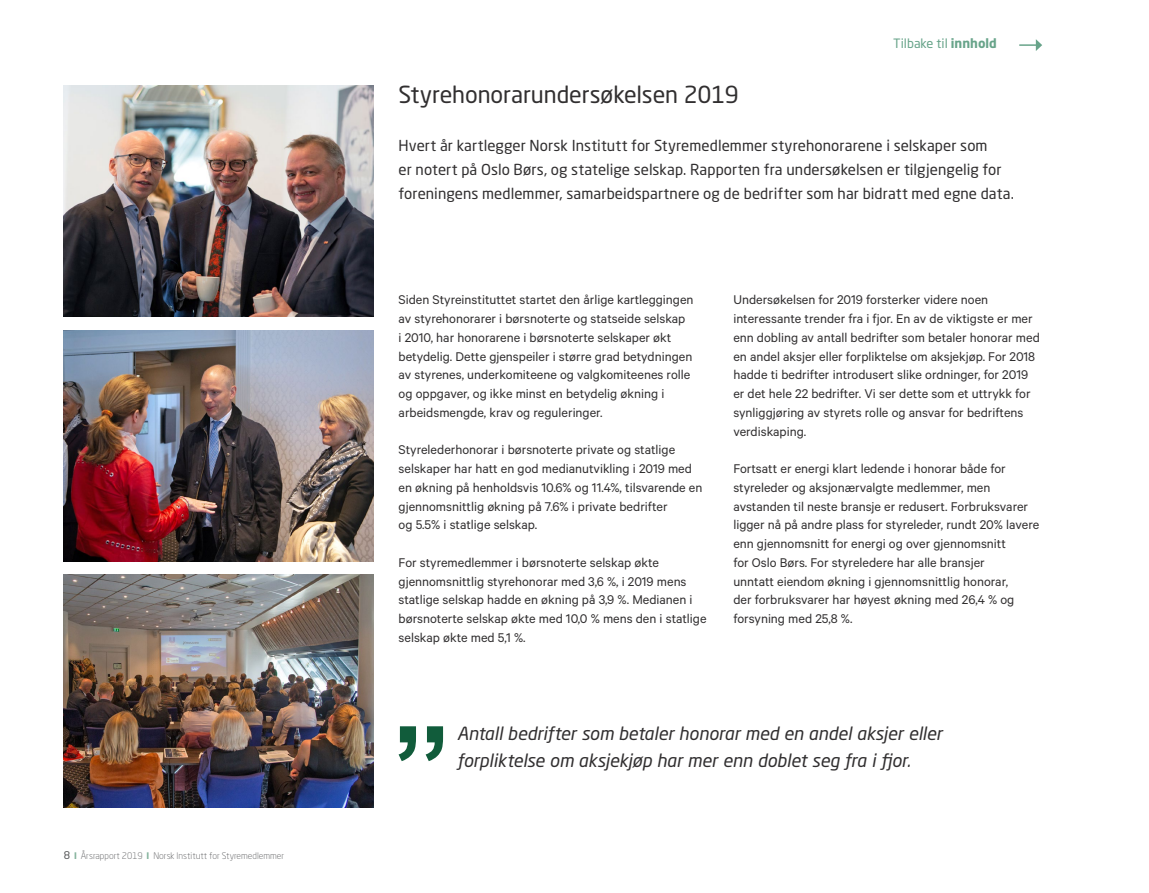
<style>
.page{position:relative;width:1149px;height:893px;background:#fff}
.page>*{position:absolute;margin:0;border:0;box-sizing:border-box;transform-origin:0 0}
.hvit_ingress_ny{font:23.25px "Neo Sans Std";letter-spacing:-.005em;color:#312f30}
.brødtekst_bruk{font:italic 18px/27px "Neo Sans Std";letter-spacing:-.005em;color:#312f30}
.Ingress_2014{font:15px/24px "Neo Sans Std";letter-spacing:.005em;color:#312f30}
.brødtekst_bruk-2{font:14.25px/18.8px "Calibre";color:#312f30}
.brødtekst_bruk-3{font:12.75px "Neo Sans Std";color:#68a48a}
.t1{font:300 9px "Neo Sans Std";color:#57585a}
.s1{font-weight:400;font-size:10.5px}
.s2{font-weight:700;color:#85b39d}
.s3{font-weight:700}
</style>
<div class="page">
<img style="left:64px;top:85px;width:309px;height:231px">
<img style="left:64px;top:330px;width:309px;height:232px">
<img style="left:64px;top:574px;width:309px;height:234px">
<svg style="left:398px;top:726px;width:45px;height:35px"></svg>
<svg style="left:1019px;top:39px;width:22px;height:12px"></svg>
<p class="t1" style="left:64px;top:850px;width:222px"><span class="s1">8</span> <span class="s2">I</span> Årsrapport 2019 <span class="s2">I</span> Norsk Institutt for Styremedlemmer</p>
<p class="brødtekst_bruk-3" style="left:893px;top:36px;width:105px">Tilbake til <span class="s3">innhold</span></p>
<p class="hvit_ingress_ny" style="left:398px;top:80px;width:342px">Styrehonorarundersøkelsen 2019</p>
<p class="Ingress_2014" style="left:398px;top:133px;width:616px">Hvert år kartlegger Norsk Institutt for Styremedlemmer styrehonorarene i selskaper som<br>er notert på Oslo Børs, og statelige selskap. Rapporten fra undersøkelsen er tilgjengelig for foreningens medlemmer, samarbeidspartnere og de bedrifter som har bidratt med egne data.</p>
<p class="brødtekst_bruk-2" style="left:398px;top:290px;width:296px">Siden Styreinstituttet startet den årlige kartleggingen av styrehonorarer i børsnoterte og statseide selskap<br>i 2010, har honorarene i børsnoterte selskaper økt betydelig. Dette gjenspeiler i større grad betydningen av styrenes, underkomiteene og valgkomiteenes rolle og oppgaver, og ikke minst en betydelig økning i arbeidsmengde, krav og reguleringer.</p>
<p class="brødtekst_bruk-2" style="left:398px;top:440px;width:305px">Styrelederhonorar i børsnoterte private og statlige selskaper har hatt en god medianutvikling i 2019 med en økning på henholdsvis 10.6% og 11.4%, tilsvarende en gjennomsnittlig økning på 7.6% i private bedrifter<br>og 5.5% i statlige selskap.</p>
<p class="brødtekst_bruk-2" style="left:398px;top:552px;width:309px">For styremedlemmer i børsnoterte selskap økte gjennomsnittlig styrehonorar med 3,6 %, i 2019 mens statlige selskap hadde en økning på 3,9 %. Medianen i børsnoterte selskap økte med 10,0 % mens den i statlige selskap økte med 5,1 %.</p>
<p class="brødtekst_bruk-2" style="left:733px;top:290px;width:308px">Undersøkelsen for 2019 forsterker videre noen interessante trender fra i fjor. En av de viktigste er mer enn dobling av antall bedrifter som betaler honorar med en andel aksjer eller forpliktelse om aksjekjøp. For 2018 hadde ti bedrifter introdusert slike ordninger, for 2019 er det hele 22 bedrifter. Vi ser dette som et uttrykk for synliggjøring av styrets rolle og ansvar for bedriftens verdiskaping.</p>
<p class="brødtekst_bruk-2" style="left:733px;top:459px;width:307px">Fortsatt er energi klart ledende i honorar både for styreleder og aksjonærvalgte medlemmer, men avstanden til neste bransje er redusert. Forbruksvarer ligger nå på andre plass for styreleder, rundt 20% lavere enn gjennomsnitt for energi og over gjennomsnitt<br>for Oslo Børs. For styreledere har alle bransjer<br>unntatt eiendom økning i gjennomsnittlig honorar,<br>der forbruksvarer har høyest økning med 26,4 % og forsyning med 25,8 %.</p>
<p class="brødtekst_bruk" style="left:457px;top:720px;width:486px">Antall bedrifter som betaler honorar med en andel aksjer eller forpliktelse om aksjekjøp har mer enn doblet seg fra i fjor.</p>
</div>
